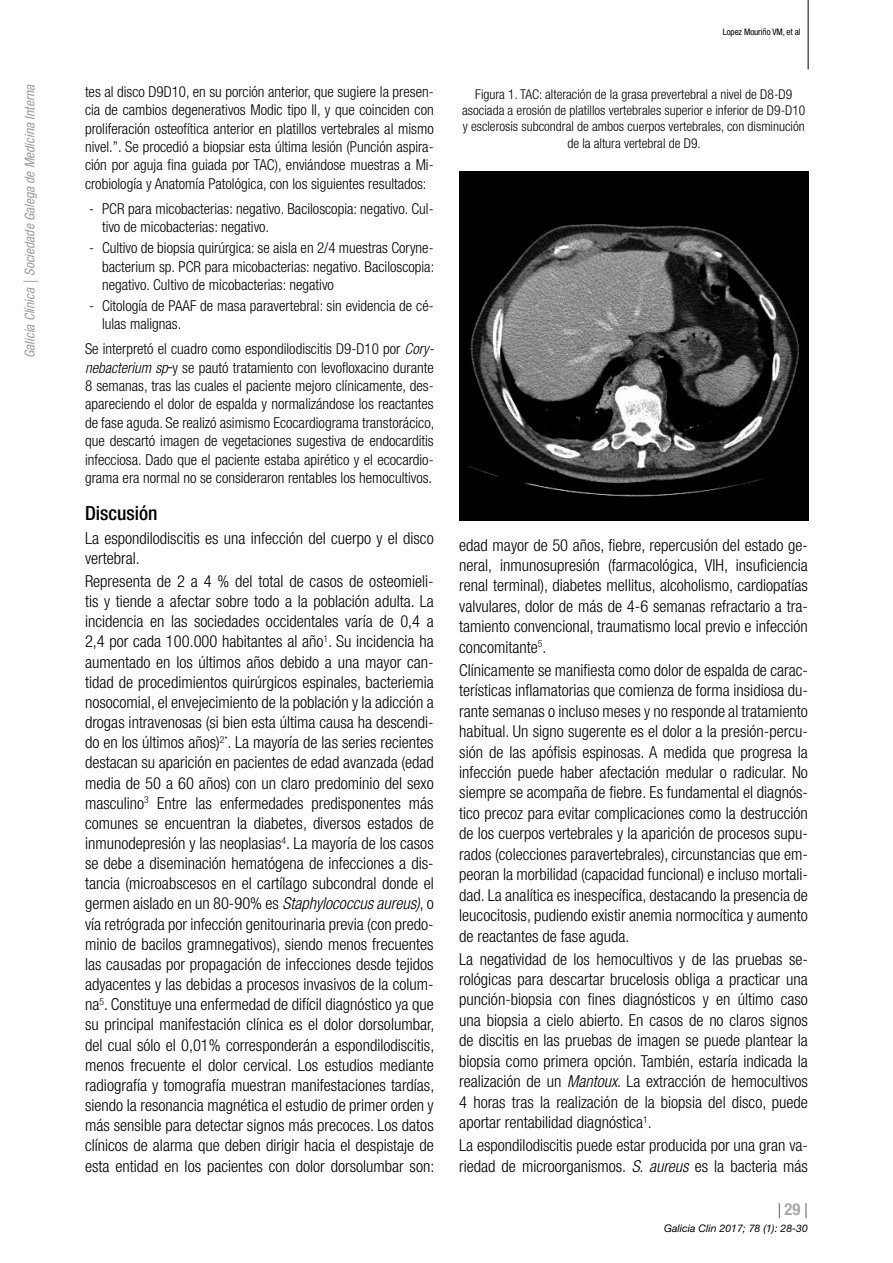
<style>
.page{position:relative;width:893px;height:1263px;background:#fff}
.page>*{position:absolute;margin:0;border:0;box-sizing:border-box;transform-origin:0 0}
.EPIGRAFE{font:500 condensed 19.5px "Helvetica Neue LT Std";color:#000}
.Body_11pt{font:300 condensed 16.5px/20.1px "Helvetica Neue";color:#000;text-align:justify}
.Body_11pt-2{font:300 condensed 15px/18.3px "Helvetica Neue";color:#000;text-align:justify}
.t1{font:100 15px "Helvetica Neue LT Std";color:#000}
.TABLAS{font:300 condensed 13.5px/16.2px "Helvetica Neue LT Std";color:#000;text-align:center}
.t2{font:italic condensed 13.5px "Helvetica Neue LT Std";color:#9d9d9c}
.t3{font:italic 10.5px "Helvetica Neue LT Std";color:#000}
.t4{font:condensed 9px "Helvetica Neue LT Std";letter-spacing:-.01em;color:#000}
.s1{font-style:italic}
.s2{font-weight:700;font-stretch:condensed;font-size:16.5px;color:#a8a8a7}
</style>
<div class="page">
<hr style="left:808px;top:0;width:1px;height:69px;background:#000">
<img style="left:459px;top:171px;width:349px;height:349px">
<p class="t2" style="left:22px;top:358px;width:275px;rotate:-90deg">Galicia Clínica | Sociedade Galega de Medicina Interna</p>
<p class="Body_11pt-2" style="left:85px;top:82px;width:350px">tes al disco D9D10, en su porción anterior, que sugiere la presen&shy;cia de cambios degenerativos Modic tipo II, y que coinciden con proliferación osteofítica anterior en platillos vertebrales al mismo nivel.”. Se procedió a biopsiar esta última lesión (Punción aspira&shy;ción por aguja fina guiada por TAC), enviándose muestras a Mi&shy;crobiología y Anatomía Patológica, con los siguientes resultados:</p>
<p class="Body_11pt-2" style="left:102px;top:199px;width:333px;text-indent:-13px">- PCR para micobacterias: negativo. Baciloscopia: negativo. Cul&shy;tivo de micobacterias: negativo.</p>
<p class="Body_11pt-2" style="left:102px;top:239px;width:334px;text-indent:-13px">- Cultivo de biopsia quirúrgica: se aisla en 2/4 muestras Coryne&shy;bacterium sp. PCR para micobacterias: negativo. Baciloscopia: negativo. Cultivo de micobacterias: negativo</p>
<p class="Body_11pt-2" style="left:102px;top:296px;width:333px;text-indent:-13px">- Citología de PAAF de masa paravertebral: sin evidencia de cé&shy;lulas malignas.</p>
<p class="Body_11pt-2" style="left:85px;top:340px;width:351px">Se interpretó el cuadro como espondilodiscitis D9-D10 por <span class="s1">Cory&shy;nebacterium sp</span> y se pautó tratamiento con levofloxacino durante 8 semanas, tras las cuales el paciente mejoro clínicamente, des&shy;apareciendo el dolor de espalda y normalizándose los reactantes de fase aguda. Se realizó asimismo Ecocardiograma transtorácico, que descartó imagen de vegetaciones sugestiva de endocarditis infecciosa. Dado que el paciente estaba apirético y el ecocardio&shy;grama era normal no se consideraron rentables los hemocultivos.</p>
<p class="EPIGRAFE" style="left:85px;top:501px;width:74px">Discusión</p>
<p class="Body_11pt" style="left:85px;top:528px;width:350px">La espondilodiscitis es una infección del cuerpo y el disco vertebral.</p>
<p class="Body_11pt" style="left:85px;top:571px;width:351px">Representa de 2 a 4 % del total de casos de osteomieli&shy;tis y tiende a afectar sobre todo a la población adulta. La incidencia en las sociedades occidentales varía de 0,4 a 2,4 por cada 100.000 habitantes al año<sup>1</sup><span class="s1">.</span> Su incidencia ha aumentado en los últimos años debido a una mayor can&shy;tidad de procedimientos quirúrgicos espinales, bacteriemia nosocomial, el envejecimiento de la población y la adicción a drogas intravenosas (si bien esta última causa ha descendi&shy;do en los últimos años)<sup>2*</sup>. La mayoría de las series recientes destacan su aparición en pacientes de edad avanzada (edad media de 50 a 60 años) con un claro predominio del sexo masculino<sup>3</sup> Entre las enfermedades predisponentes más comunes se encuentran la diabetes, diversos estados de inmunodepresión y las neoplasias<sup>4</sup>. La mayoría de los casos se debe a diseminación hematógena de infecciones a dis&shy;tancia (microabscesos en el cartílago subcondral donde el germen aislado en un 80-90% es <span class="s1">Staphylococcus aureus)</span>, o vía retrógrada por infección genitourinaria previa (con predo&shy;minio de bacilos gramnegativos), siendo menos frecuentes las causadas por propagación de infecciones desde tejidos adyacentes y las debidas a procesos invasivos de la colum&shy;na<sup>5</sup>. Constituye una enfermedad de difícil diagnóstico ya que su principal manifestación clínica es el dolor dorsolumbar, del cual sólo el 0,01% corresponderán a espondilodiscitis, menos frecuente el dolor cervical. Los estudios mediante radiografía y tomografía muestran manifestaciones tardías, siendo la resonancia magnética el estudio de primer orden y más sensible para detectar signos más precoces. Los datos clínicos de alarma que deben dirigir hacia el despistaje de esta entidad en los pacientes con dolor dorsolumbar son:</p>
<p class="t4" style="left:723px;top:27px;width:79px">Lopez Mouriño VM, et al</p>
<p class="TABLAS" style="left:462px;top:86px;width:345px">Figura 1. TAC: alteración de la grasa prevertebral a nivel de D8-D9 asociada a erosión de platillos vertebrales superior e inferior de D9-D10 y esclerosis subcondral de ambos cuerpos vertebrales, con disminución de la altura vertebral de D9.</p>
<p class="Body_11pt" style="left:459px;top:534px;width:350px">edad mayor de 50 años, fiebre, repercusión del estado ge&shy;neral, inmunosupresión (farmacológica, VIH, insuficiencia renal terminal), diabetes mellitus, alcoholismo, cardiopatías valvulares, dolor de más de 4-6 semanas refractario a tra&shy;tamiento convencional, traumatismo local previo e infección concomitante<sup>5</sup>.</p>
<p class="Body_11pt" style="left:459px;top:660px;width:350px">Clínicamente se manifiesta como dolor de espalda de carac&shy;terísticas inflamatorias que comienza de forma insidiosa du&shy;rante semanas o incluso meses y no responde al tratamiento habitual. Un signo sugerente es el dolor a la presión-percu&shy;sión de las apófisis espinosas. A medida que progresa la infección puede haber afectación medular o radicular. No siempre se acompaña de fiebre. Es fundamental el diagnós&shy;tico precoz para evitar complicaciones como la destrucción de los cuerpos vertebrales y la aparición de procesos supu&shy;rados (colecciones paravertebrales), circunstancias que em&shy;peoran la morbilidad (capacidad funcional) e incluso mortali&shy;dad. La analítica es inespecífica, destacando la presencia de leucocitosis, pudiendo existir anemia normocítica y aumento de reactantes de fase aguda.</p>
<p class="Body_11pt" style="left:459px;top:948px;width:350px">La negatividad de los hemocultivos y de las pruebas se&shy;rológicas para descartar brucelosis obliga a practicar una punción-biopsia con fines diagnósticos y en último caso una biopsia a cielo abierto. En casos de no claros signos de discitis en las pruebas de imagen se puede plantear la biopsia como primera opción. También, estaría indicada la realización de un <span class="s1">Mantoux</span>. La extracción de hemocultivos 4 horas tras la realización de la biopsia del disco, puede aportar rentabilidad diagnóstica<sup>1</sup>.</p>
<p class="Body_11pt" style="left:459px;top:1135px;width:350px">La espondilodiscitis puede estar producida por una gran va&shy;riedad de microorganismos. <span class="s1">S. aureus</span> es la bacteria más</p>
<p class="t1" style="left:778px;top:1201px;width:32px">|<span class="s2">29</span>|</p>
<p class="t3" style="left:664px;top:1222px;width:145px">Galicia Clin 2017; 78 (1): 28-30</p>
</div>
